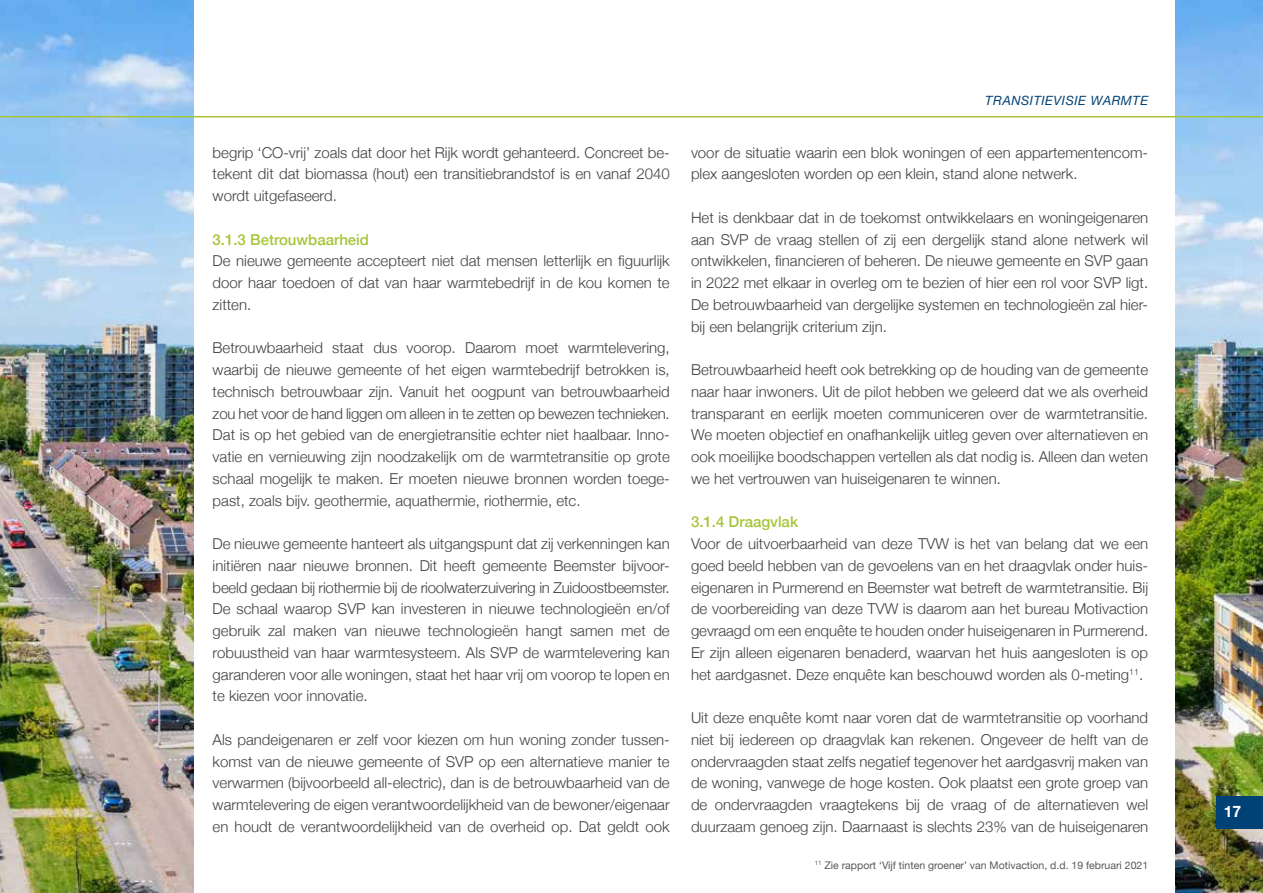
<style>
.page{position:relative;width:1263px;height:893px;background:#fff}
.page>*{position:absolute;margin:0;border:0;box-sizing:border-box;transform-origin:0 0}
.t1{font:700 15.75px "Helvetica Neue";color:#fff}
.t2{font:300 15px/21.8px "Helvetica Neue";color:#414042;text-align:justify}
.t3{font:500 15px "Helvetica Neue";color:#a7c539}
.t4{font:italic 12.75px "Helvetica Neue";letter-spacing:.04em;color:#004176}
.t5{font:10.5px "Helvetica Neue";color:#58595b}
</style>
<div class="page">
<img style="left:0;top:0;width:193px;height:893px">
<img style="left:1175px;top:0;width:88px;height:893px">
<div style="left:1216px;top:796px;width:47px;height:33px;background:#004176"></div>
<hr style="left:0;top:116px;width:1263px;height:1px;background:#a7c539">
<p class="t2" style="left:213px;top:140px;width:459px">begrip ‘CO-vrij’ zoals dat door het Rijk wordt gehanteerd. Concreet be&shy;tekent dit dat biomassa (hout) een transitiebrandstof is en vanaf 2040 wordt uitgefaseerd.</p>
<p class="t3" style="left:213px;top:227px;width:158px">3.1.3 Betrouwbaarheid</p>
<p class="t2" style="left:213px;top:249px;width:459px">De nieuwe gemeente accepteert niet dat mensen letterlijk en figuurlijk door haar toedoen of dat van haar warmtebedrijf in de kou komen te zitten.</p>
<p class="t2" style="left:213px;top:336px;width:459px">Betrouwbaarheid staat dus voorop. Daarom moet warmtelevering, waarbij de nieuwe gemeente of het eigen warmtebedrijf betrokken is, technisch betrouwbaar zijn. Vanuit het oogpunt van betrouwbaarheid zou het voor de hand liggen om alleen in te zetten op bewezen technieken.<br>Dat is op het gebied van de energietransitie echter niet haalbaar. Inno&shy;vatie en vernieuwing zijn noodzakelijk om de warmtetransitie op grote schaal mogelijk te maken. Er moeten nieuwe bronnen worden toege&shy;past, zoals bijv. geothermie, aquathermie, riothermie, etc.</p>
<p class="t2" style="left:213px;top:532px;width:459px">De nieuwe gemeente hanteert als uitgangspunt dat zij verkenningen kan initiëren naar nieuwe bronnen. Dit heeft gemeente Beemster bijvoor&shy;beeld gedaan bij riothermie bij de rioolwaterzuivering in Zuidoostbeemster.<br>De schaal waarop SVP kan investeren in nieuwe technologieën en/of gebruik zal maken van nieuwe technologieën hangt samen met de robuustheid van haar warmtesysteem. Als SVP de warmtelevering kan garanderen voor alle woningen, staat het haar vrij om voorop te lopen en te kiezen voor innovatie.</p>
<p class="t2" style="left:213px;top:728px;width:459px">Als pandeigenaren er zelf voor kiezen om hun woning zonder tussen&shy;komst van de nieuwe gemeente of SVP op een alternatieve manier te verwarmen (bijvoorbeeld all-electric), dan is de betrouwbaarheid van de warmtelevering de eigen verantwoordelijkheid van de bewoner/eigenaar en houdt de verantwoordelijkheid van de overheid op. Dat geldt ook</p>
<p class="t4" style="left:985px;top:91px;width:164px">TRANSITIEVISIE WARMTE</p>
<p class="t2" style="left:691px;top:140px;width:459px">voor de situatie waarin een blok woningen of een appartementencom&shy;plex aangesloten worden op een klein, stand alone netwerk.</p>
<p class="t2" style="left:691px;top:206px;width:459px">Het is denkbaar dat in de toekomst ontwikkelaars en woningeigenaren aan SVP de vraag stellen of zij een dergelijk stand alone netwerk wil ontwikkelen, financieren of beheren. De nieuwe gemeente en SVP gaan in 2022 met elkaar in overleg om te bezien of hier een rol voor SVP ligt.<br>De betrouwbaarheid van dergelijke systemen en technologieën zal hier&shy;bij een belangrijk criterium zijn.</p>
<p class="t2" style="left:691px;top:358px;width:459px">Betrouwbaarheid heeft ook betrekking op de houding van de gemeente naar haar inwoners. Uit de pilot hebben we geleerd dat we als overheid transparant en eerlijk moeten communiceren over de warmtetransitie.<br>We moeten objectief en onafhankelijk uitleg geven over alternatieven en ook moeilijke boodschappen vertellen als dat nodig is. Alleen dan weten we het vertrouwen van huiseigenaren te winnen.</p>
<p class="t3" style="left:691px;top:510px;width:109px">3.1.4 Draagvlak</p>
<p class="t2" style="left:691px;top:532px;width:459px">Voor de uitvoerbaarheid van deze TVW is het van belang dat we een goed beeld hebben van de gevoelens van en het draagvlak onder huis&shy;eigenaren in Purmerend en Beemster wat betreft de warmtetransitie. Bij de voorbereiding van deze TVW is daarom aan het bureau Motivaction gevraagd om een enquête te houden onder huiseigenaren in Purmerend.<br>Er zijn alleen eigenaren benaderd, waarvan het huis aangesloten is op het aardgasnet. Deze enquête kan beschouwd worden als 0-meting<sup>11</sup>.</p>
<p class="t2" style="left:691px;top:706px;width:459px">Uit deze enquête komt naar voren dat de warmtetransitie op voorhand niet bij iedereen op draagvlak kan rekenen. Ongeveer de helft van de ondervraagden staat zelfs negatief tegenover het aardgasvrij maken van de woning, vanwege de hoge kosten. Ook plaatst een grote groep van de ondervraagden vraagtekens bij de vraag of de alternatieven wel duurzaam genoeg zijn. Daarnaast is slechts 23% van de huiseigenaren</p>
<p class="t5" style="left:815px;top:858px;width:335px"><sup>11</sup> Zie rapport ‘Vijf tinten groener’ van Motivaction, d.d. 19 februari 2021</p>
<p class="t1" style="left:1224px;top:799px;width:19px">17</p>
</div>
